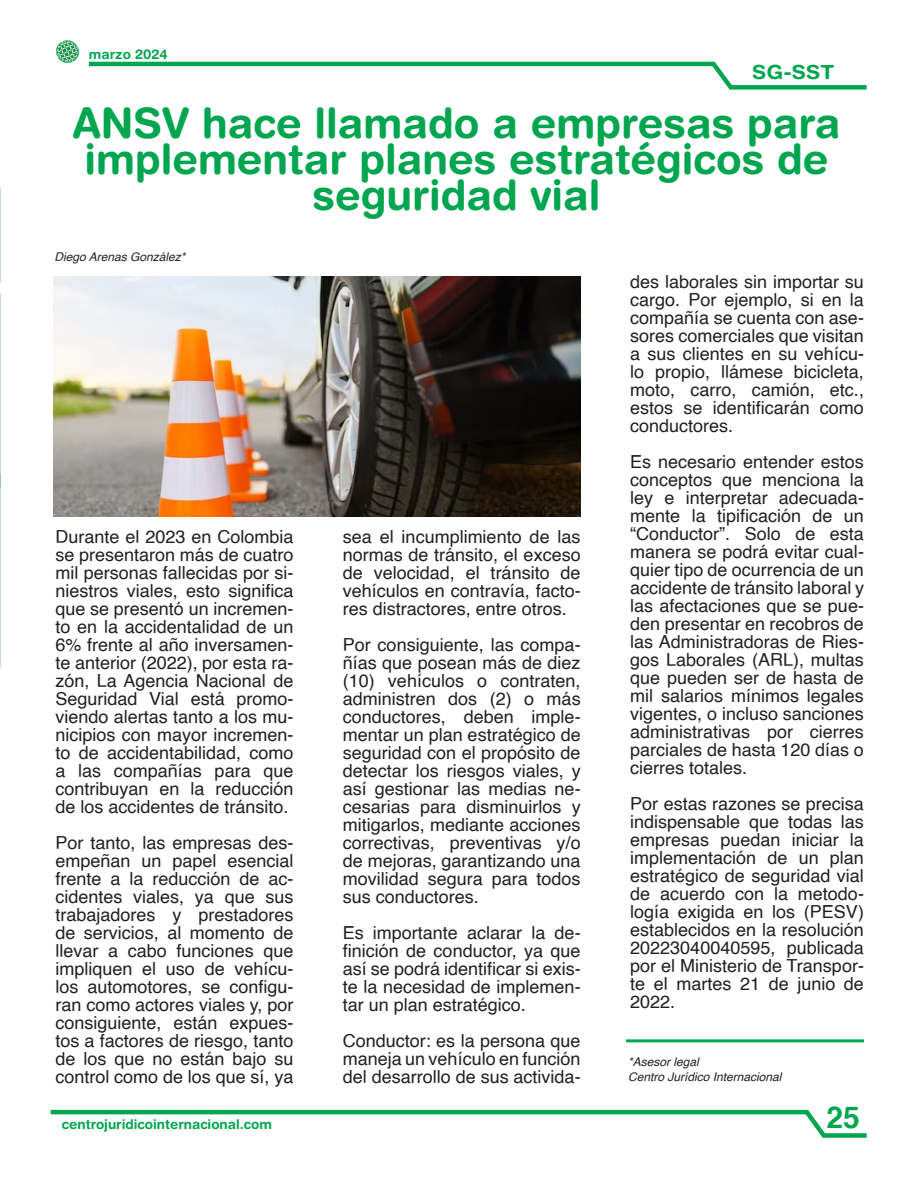
<style>
.page{position:relative;width:918px;height:1178px;background:#fff}
.page>*{position:absolute;margin:0;border:0;box-sizing:border-box;transform-origin:0 0}
.Titulo{font:700 42px/36px "Helvetica Rounded";color:#00a54f;text-align:center}
.t1{font:700 30px "Helvetica";color:#00a54f}
.Tema{font:700 19.5px "Helvetica Rounded";color:#00a54f;scale:1.07 1}
.Texto{font:18px/18px "Helvetica";color:#231f20;text-align:justify}
.Página_web{font:700 13.5px "Helvetica Rounded";color:#00a54f}
.Fecha{font:700 13.5px "Helvetica Rounded";color:#00a54f}
.Cargo{font:italic 12px "Helvetica";color:#231f20}
.Escritor{font:italic 12px "Helvetica";color:#231f20}
</style>
<div class="page">
<hr style="left:0;top:845px;width:1px;height:66px;background:#148440">
<hr style="left:89px;top:62px;width:626px;height:4px;background:#00a54f">
<svg style="left:707px;top:61px;width:25px;height:29px"></svg>
<div style="left:730px;top:85px;width:137px;height:5px;background:#00a54f"></div>
<hr style="left:51px;top:1110px;width:757px;height:4px;background:#00a54f">
<svg style="left:800px;top:1109px;width:25px;height:29px"></svg>
<div style="left:823px;top:1133px;width:44px;height:5px;background:#00a54f"></div>
<img style="left:56px;top:40px;width:24px;height:23px">
<hr style="left:626px;top:1039px;width:238px;height:3px;background:#00a54f">
<img style="left:54px;top:277px;width:527px;height:240px">
<p class="Fecha" style="left:89px;top:46px;width:80px">marzo 2024</p>
<p class="Tema" style="left:752px;top:60px;width:78px">SG-SST</p>
<p class="Titulo" style="left:73px;top:104px;width:769px">ANSV hace llamado a empresas para implementar planes estratégicos de seguridad vial</p>
<p class="Escritor" style="left:55px;top:247px;width:132px">Diego Arenas González*</p>
<p class="Texto" style="left:630px;top:273px;width:235px">des laborales sin importar su cargo. Por ejemplo, si en la compañía se cuenta con ase&shy;sores comerciales que visitan a sus clientes en su vehícu&shy;lo propio, llámese bicicleta, moto, carro, camión, etc., estos se identificarán como conductores.</p>
<p class="Texto" style="left:630px;top:453px;width:235px">Es necesario entender estos conceptos que menciona la ley e interpretar adecuada&shy;mente la tipificación de un “Conductor”. Solo de esta manera se podrá evitar cual&shy;quier tipo de ocurrencia de un accidente de tránsito laboral y las afectaciones que se pue&shy;den presentar en recobros de las Administradoras de Ries&shy;gos Laborales (ARL), multas que pueden ser de hasta de mil salarios mínimos legales vigentes, o incluso sanciones administrativas por cierres parciales de hasta 120 días o cierres totales.</p>
<p class="Texto" style="left:630px;top:795px;width:235px">Por estas razones se precisa indispensable que todas las empresas puedan iniciar la implementación de un plan estratégico de seguridad vial de acuerdo con la metodo&shy;logía exigida en los (PESV) establecidos en la resolución 20223040040595, publicada por el Ministerio de Transpor&shy;te el martes 21 de junio de 2022.</p>
<p class="Texto" style="left:55px;top:528px;width:239px">Durante el 2023 en Colombia se presentaron más de cuatro mil personas fallecidas por si&shy;niestros viales, esto significa que se presentó un incremen&shy;to en la accidentalidad de un 6% frente al año inversamen&shy;te anterior (2022), por esta ra&shy;zón, La Agencia Nacional de Seguridad Vial está promo&shy;viendo alertas tanto a los mu&shy;nicipios con mayor incremen&shy;to de accidentabilidad, como a las compañías para que contribuyan en la reducción de los accidentes de tránsito.</p>
<p class="Texto" style="left:55px;top:834px;width:239px">Por tanto, las empresas des&shy;empeñan un papel esencial frente a la reducción de ac&shy;cidentes viales, ya que sus trabajadores y prestadores de servicios, al momento de llevar a cabo funciones que impliquen el uso de vehícu&shy;los automotores, se configu&shy;ran como actores viales y, por consiguiente, están expues&shy;tos a factores de riesgo, tanto de los que no están bajo su control como de los que sí, ya</p>
<p class="Texto" style="left:343px;top:528px;width:239px">sea el incumplimiento de las normas de tránsito, el exceso de velocidad, el tránsito de vehículos en contravía, facto&shy;res distractores, entre otros.</p>
<p class="Texto" style="left:343px;top:636px;width:239px">Por consiguiente, las compa&shy;ñías que posean más de diez (10) vehículos o contraten, administren dos (2) o más conductores, deben imple&shy;mentar un plan estratégico de seguridad con el propósito de detectar los riesgos viales, y así gestionar las medias ne&shy;cesarias para disminuirlos y mitigarlos, mediante acciones correctivas, preventivas y/o de mejoras, garantizando una movilidad segura para todos sus conductores.</p>
<p class="Texto" style="left:343px;top:924px;width:239px">Es importante aclarar la de&shy;finición de conductor, ya que así se podrá identificar si exis&shy;te la necesidad de implemen&shy;tar un plan estratégico.</p>
<p class="Texto" style="left:343px;top:1032px;width:239px">Conductor: es la persona que maneja un vehículo en función del desarrollo de sus activida-</p>
<p class="Cargo" style="left:628px;top:1053px;width:72px">*Asesor legal</p>
<p class="Cargo" style="left:628px;top:1067px;width:155px">Centro Jurídico Internacional</p>
<p class="Página_web" style="left:62px;top:1115px;width:212px">centrojuridicointernacional.com</p>
<p class="t1" style="left:826px;top:1093px;width:35px">25</p>
</div>
